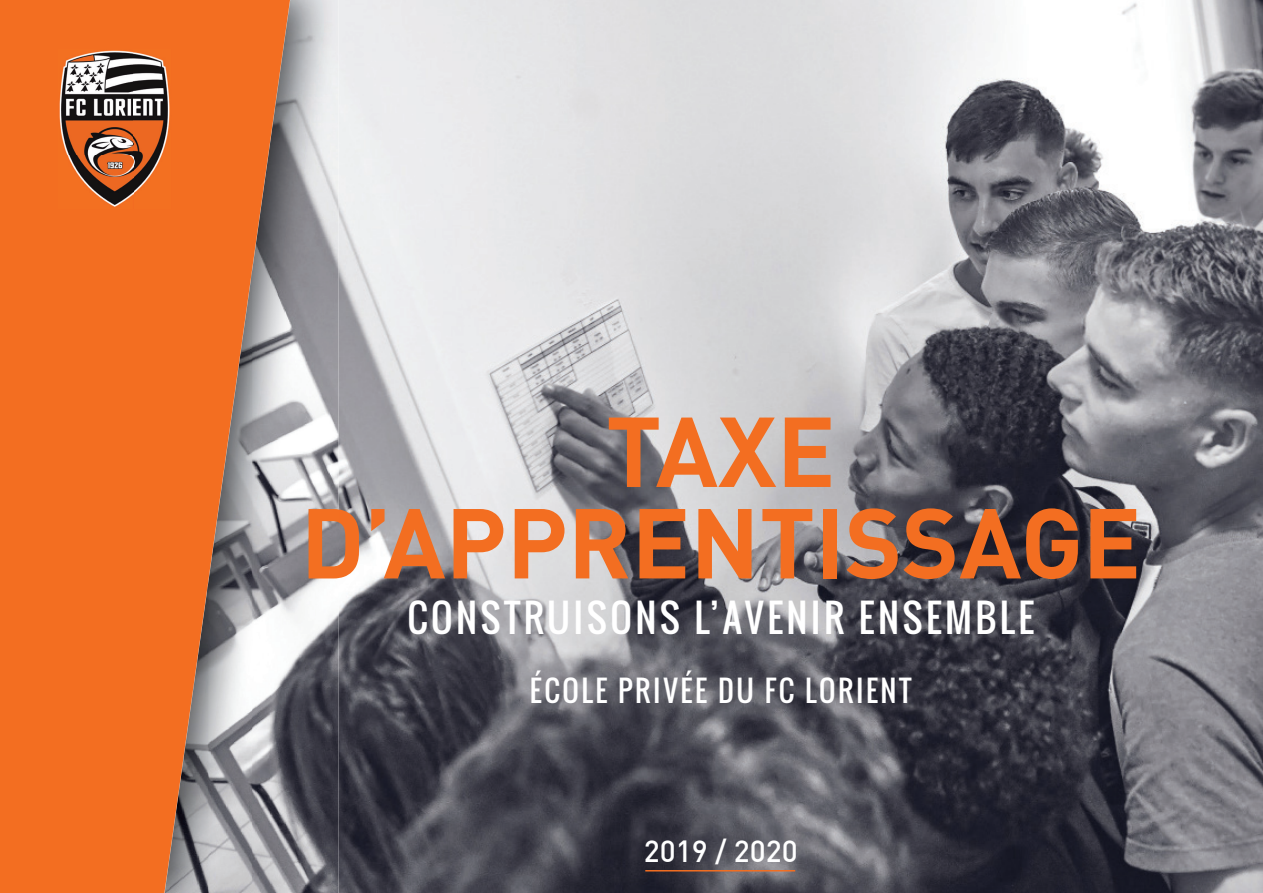
<style>
.page{position:relative;width:1263px;height:893px;background:#fff}
.page>*{position:absolute;margin:0;border:0;box-sizing:border-box;transform-origin:0 0}
.t1{font:700 97.5px/91.5px "DIN Pro";color:#f36e21;text-align:center}
.t2{font:37.5px "Oswald";letter-spacing:.09em;color:#fff}
.t3{font:500 30px "DIN Pro";color:#fff}
.t4{font:28.5px "Oswald";letter-spacing:.09em;color:#fff}
</style>
<div class="page">
<img style="left:290px;top:0;width:973px;height:893px">
<img style="left:309px;top:508px;width:29px;height:71px">
<svg style="left:0;top:0;width:290px;height:893px;background:#de783f"></svg>
<hr style="left:645px;top:870px;width:150px;height:1px;background:#f36e21">
<img style="left:58px;top:49px;width:113px;height:159px">
<h1 class="t1" style="left:300px;top:403px;width:842px">TAXE<br>D’APPRENTISSAGE</h1>
<p class="t2" style="left:407px;top:589px;width:628px">CONSTRUISONS L’AVENIR ENSEMBLE</p>
<p class="t4" style="left:530px;top:669px;width:383px">ÉCOLE PRIVÉE DU FC LORIENT</p>
<p class="t3" style="left:644px;top:832px;width:155px">2019 / 2020</p>
</div>
